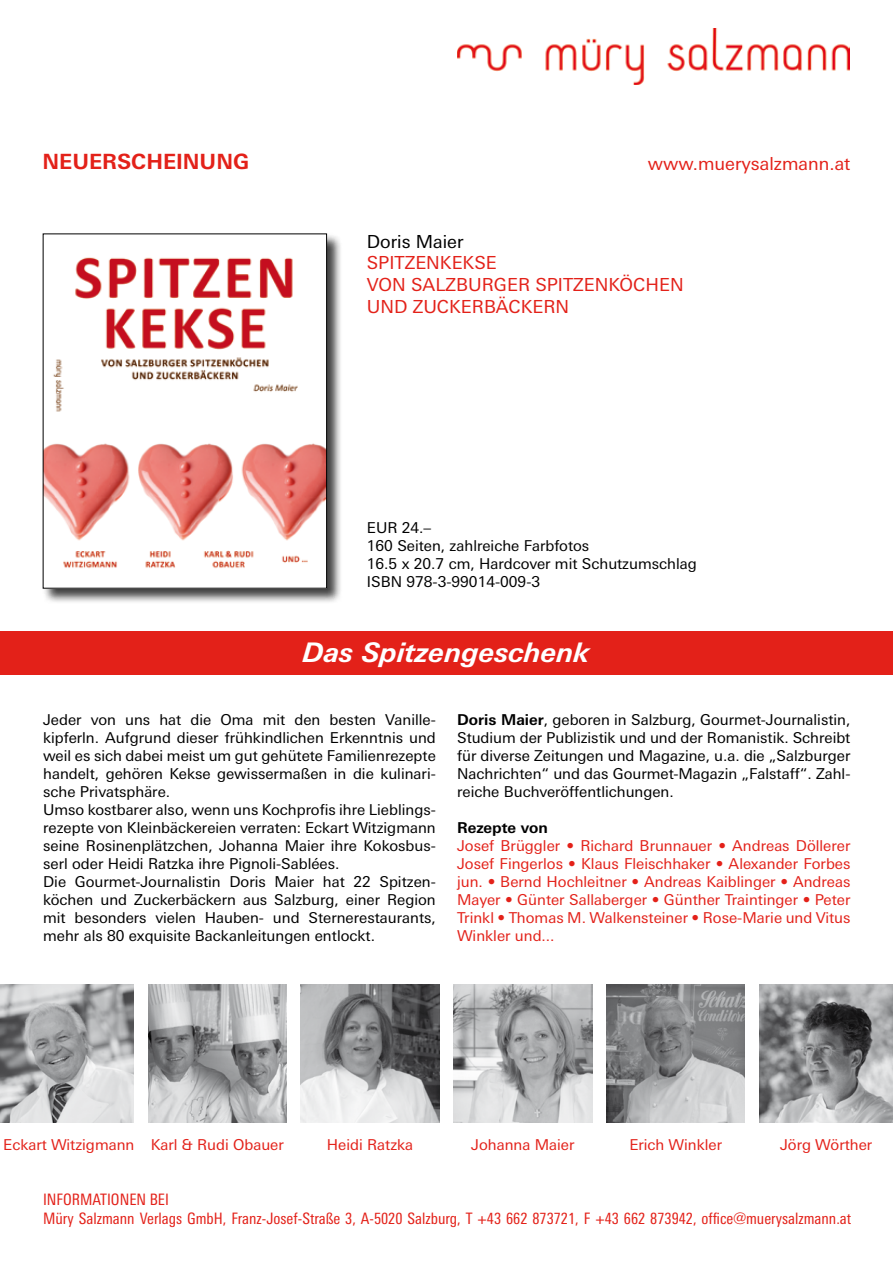
<style>
.page{position:relative;width:893px;height:1263px;background:#fff}
.page>*{position:absolute;margin:0;border:0;box-sizing:border-box;transform-origin:0 0}
.t1{font:italic 700 27px "Linotype Univers Basic";color:#fff}
.t2{font:700 21px "Linotype Univers Basic";color:#e32119}
.t3{font:18px/21.6px "Linotype Univers Basic";color:#e32119}
.t4{font:18px "Linotype Univers Basic";color:#000}
.t5{font:condensed 15.75px/18.9px "Linotype Univers";color:#e32119}
.t6{font:15px/18px "Linotype Univers Basic";color:#000}
.t7{font:15px/18px "Linotype Univers Basic";color:#e32119;text-align:justify}
.t8{font:700 15px "Linotype Univers Basic";color:#000}
.s1{font-weight:700}
</style>
<div class="page">
<div style="left:0;top:631px;width:893px;height:44px;background:#e32119"></div>
<img style="left:457px;top:29px;width:392px;height:56px">
<div style="left:42px;top:233px;width:300px;height:371px;background:#000;opacity:.75"></div>
<img style="left:45px;top:236px;width:280px;height:350px">
<img style="left:0;top:984px;width:134px;height:139px">
<img style="left:148px;top:984px;width:138px;height:139px">
<img style="left:454px;top:984px;width:138px;height:139px">
<img style="left:759px;top:984px;width:134px;height:139px">
<img style="left:301px;top:984px;width:138px;height:139px">
<img style="left:607px;top:984px;width:138px;height:139px">
<h2 class="t2" style="left:43px;top:149px;width:208px">NEUERSCHEINUNG</h2>
<p class="t3" style="left:648px;top:153px;width:204px">www.muerysalzmann.at</p>
<p class="t4" style="left:367px;top:231px;width:98px">Doris Maier</p>
<p class="t3" style="left:367px;top:252px;width:14px">spitzenkekse von</p>
<p class="t3" style="left:411px;top:274px;width:13px">salzburger</p>
<p class="t3" style="left:535px;top:274px;width:23px">Spitzenk</p>
<p class="t3" style="left:620px;top:274px;width:39px">öchen</p>
<p class="t3" style="left:367px;top:296px;width:14px">und</p>
<p class="t3" style="left:413px;top:296px;width:49px">zuckerb</p>
<p class="t3" style="left:496px;top:296px;width:38px">äckern</p>
<p class="t6" style="left:367px;top:519px;width:331px">EUR 24.–<br>160 Seiten, zahlreiche Farbfotos<br>16.5 x 20.7 cm, Hardcover mit Schutzumschlag<br>ISBN 978-3-99014-009-3</p>
<h1 class="t1" style="left:303px;top:636px;width:289px">Das Spitzengeschenk</h1>
<p class="t6" style="left:43px;top:711px;width:394px">Jeder von uns hat die Oma mit den besten Vanille&shy;kipferln. Aufgrund dieser frühkindlichen Erkenntnis und weil es sich dabei meist um gut gehütete Familienrezepte handelt, gehören Kekse gewissermaßen in die kulinari&shy;sche Privatsphäre.<br>Umso kostbarer also, wenn uns Kochprofis ihre Lieblings&shy;rezepte von Kleinbäckereien verraten: Eckart Witzigmann seine Rosinenplätzchen, Johanna Maier ihre Kokosbus&shy;serl oder Heidi Ratzka ihre Pignoli-Sablées.<br>Die Gourmet-Journalistin Doris Maier hat 22 Spitzen&shy;köchen und Zuckerbäckern aus Salzburg, einer Region mit besonders vielen Hauben- und Sternerestaurants, mehr als 80 exquisite Backanleitungen entlockt.</p>
<p class="t6" style="left:457px;top:711px;width:395px;text-align:justify"><span class="s1">Doris Maier</span>, geboren in Salzburg, Gourmet-Journalistin, Studium der Publizistik und und der Romanistik. Schreibt für diverse Zeitungen und Magazine, u.a. die „Salzburger Nachrichten“ und das Gourmet-Magazin „Falstaff“. Zahl&shy;reiche Buchveröffentlichungen.</p>
<p class="t8" style="left:457px;top:819px;width:92px">Rezepte von</p>
<p class="t7" style="left:457px;top:837px;width:395px">Josef Brüggler • Richard Brunnauer • Andreas Döllerer Josef Fingerlos • Klaus Fleischhaker • Alexander Forbes jun. • Bernd Hochleitner • Andreas Kaiblinger • Andreas Mayer • Günter Sallaberger • Günther Traintinger • Peter Trinkl • Thomas M. Walkensteiner • Rose-Marie und Vitus Winkler und...</p>
<p class="t7" style="left:3px;top:1135px;width:282px">Eckart Witzigmann Karl &amp; Rudi Obauer</p>
<p class="t7" style="left:327px;top:1135px;width:88px">Heidi Ratzka</p>
<p class="t7" style="left:471px;top:1135px;width:105px">Johanna Maier</p>
<p class="t7" style="left:629px;top:1135px;width:94px">Erich Winkler</p>
<p class="t7" style="left:780px;top:1135px;width:94px">Jörg Wörther</p>
<p class="t5" style="left:43px;top:1190px;width:809px">informationen bei<br>M üry Salzmann Verlags GmbH, Franz-Josef-Straße 3, A-5020 Salzburg, T +43 662 873721, F +43 662 873942, office@muerysalzmann.at</p>
</div>
